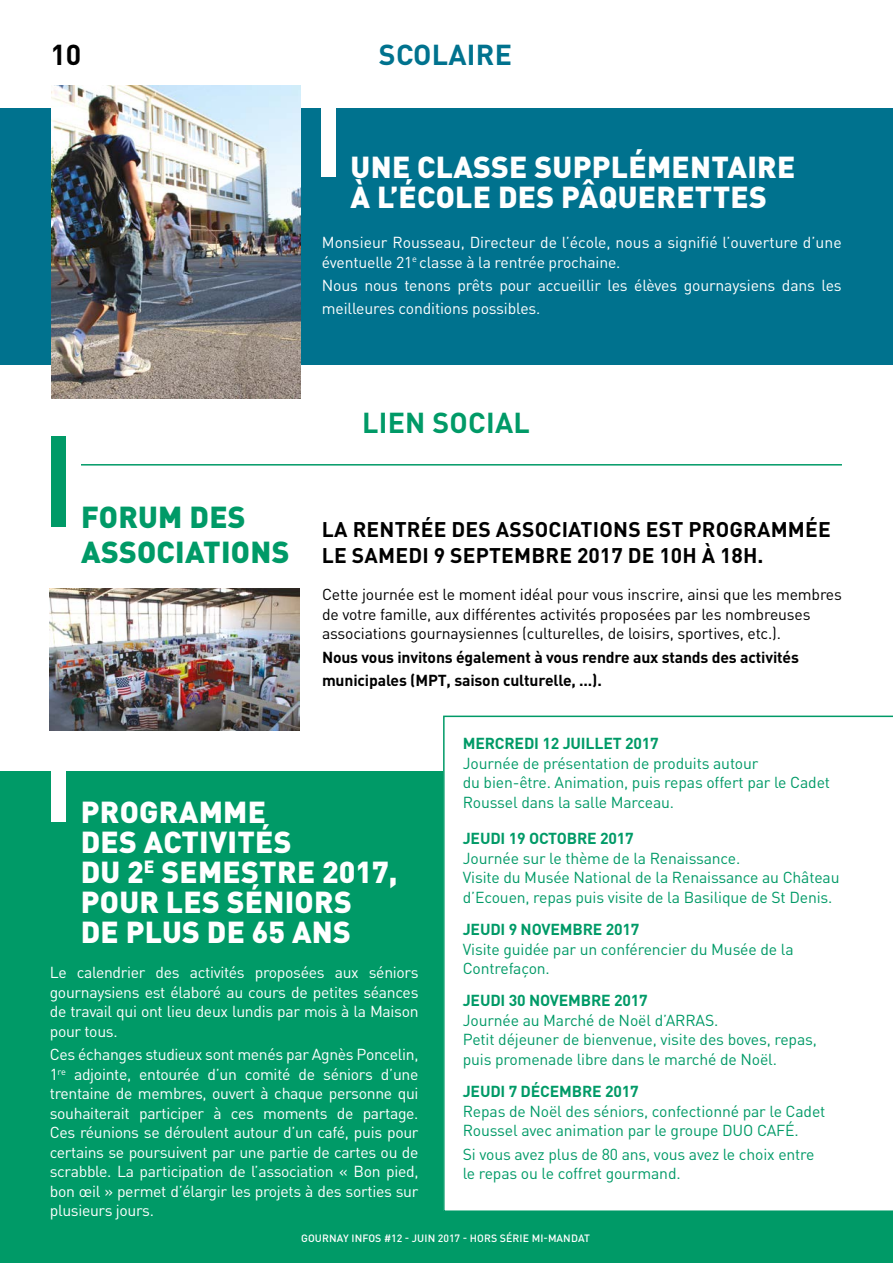
<style>
.page{position:relative;width:893px;height:1263px;background:#fff}
.page>*{position:absolute;margin:0;border:0;box-sizing:border-box;transform-origin:0 0}
.t1{font:900 30px/30px "DIN Pro";letter-spacing:.01em;color:#fff}
.t2{font:900 30px/34.2px "DIN Pro";letter-spacing:.01em;color:#009a67}
.t3{font:700 28.5px "DIN Pro";letter-spacing:.01em;color:#009a67}
.t4{font:700 28.5px "DIN Pro";letter-spacing:.01em;color:#00728e}
.t5{font:700 28.5px "DIN Pro";color:#000}
.t6{font:700 21px/25.5px "DIN Pro";letter-spacing:.01em;color:#000}
.t7{font:15.75px/19.5px "DIN Pro";letter-spacing:-.01em;color:#fff}
.t8{font:15.75px/19.5px "DIN Pro";letter-spacing:-.01em;color:#009a67}
.t9{font:15.75px/19.5px "DIN Pro";letter-spacing:-.01em;color:#000}
.t10{font:700 15.75px/22.5px "DIN Pro";letter-spacing:-.01em;color:#000}
.t11{font:700 15.75px "DIN Pro";letter-spacing:-.01em;color:#009a67}
.t12{font:500 10.5px "DIN Pro";letter-spacing:.01em;color:#fff}
</style>
<div class="page">
<div style="left:0;top:771px;width:893px;height:492px;background:#009a67"></div>
<div style="left:0;top:108px;width:893px;height:256px;background:#00728e"></div>
<div style="left:321px;top:86px;width:14px;height:90px;background:#fff"></div>
<img style="left:51px;top:86px;width:250px;height:313px">
<div style="left:51px;top:436px;width:15px;height:91px;background:#009a67"></div>
<img style="left:49px;top:588px;width:251px;height:142px">
<hr style="left:81px;top:464px;width:761px;height:1px;background:#009a67">
<div style="left:51px;top:743px;width:14px;height:78px;background:#fff"></div>
<div style="left:443px;top:716px;width:450px;height:495px;background:#fff"></div>
<h2 class="t5" style="left:50px;top:35px;width:32px">10</h2>
<h2 class="t4" style="left:379px;top:35px;width:135px">SCOLAIRE</h2>
<h1 class="t1" style="left:351px;top:151px;width:446px">UNE CLASSE SUPPLÉMENTAIRE<br>À L’ÉCOLE DES PÂQUERETTES</h1>
<p class="t7" style="left:322px;top:232px;width:521px">Monsieur Rousseau, Directeur de l’école, nous a signifié l’ouverture d’une éventuelle 21<sup>e</sup> classe à la rentrée prochaine.</p>
<p class="t7" style="left:322px;top:274px;width:521px;line-height:22.5px">Nous nous tenons prêts pour accueillir les élèves gournaysiens dans les meilleures conditions possibles.</p>
<h2 class="t3" style="left:362px;top:403px;width:169px">LIEN SOCIAL</h2>
<h1 class="t2" style="left:81px;top:499px;width:210px">FORUM DES<br>ASSOCIATIONS</h1>
<h3 class="t6" style="left:322px;top:516px;width:510px">LA RENTRÉE DES ASSOCIATIONS EST PROGRAMMÉE<br>LE SAMEDI 9 SEPTEMBRE 2017 DE 10H À 18H.</h3>
<p class="t9" style="left:322px;top:584px;width:521px">Cette journée est le moment idéal pour vous inscrire, ainsi que les membres de votre famille, aux différentes activités proposées par les nombreuses associations gournaysiennes (culturelles, de loisirs, sportives, etc.).</p>
<p class="t10" style="left:322px;top:645px;width:478px">Nous vous invitons également à vous rendre aux stands des activités municipales (MPT, saison culturelle, ...).</p>
<h1 class="t1" style="left:81px;top:796px;width:318px">PROGRAMME<br>DES ACTIVITÉS<br>DU 2<sup>E</sup> SEMESTRE 2017,<br>POUR LES SÉNIORS<br>DE PLUS DE 65 ANS</h1>
<p class="t7" style="left:50px;top:962px;width:370px;text-align:justify">Le calendrier des activités proposées aux séniors gournaysiens est élaboré au cours de petites séances de travail qui ont lieu deux lundis par mois à la Maison pour tous.</p>
<p class="t7" style="left:50px;top:1044px;width:370px;text-align:justify">Ces échanges studieux sont menés par Agnès Poncelin, 1<sup>re</sup> adjointe, entourée d’un comité de séniors d’une trentaine de membres, ouvert à chaque personne qui souhaiterait participer à ces moments de partage.<br>Ces réunions se déroulent autour d’un café, puis pour certains se poursuivent par une partie de cartes ou de scrabble. La participation de l’association « Bon pied, bon œil » permet d’élargir les projets à des sorties sur plusieurs jours.</p>
<p class="t11" style="left:463px;top:733px;width:198px">MERCREDI 12 JUILLET 2017</p>
<p class="t8" style="left:463px;top:753px;width:369px">Journée de présentation de produits autour<br>du bien-être. Animation, puis repas offert par le Cadet<br>Roussel dans la salle Marceau.</p>
<p class="t11" style="left:463px;top:828px;width:173px">JEUDI 19 OCTOBRE 2017</p>
<p class="t8" style="left:463px;top:848px;width:378px">Journée sur le thème de la Renaissance.<br>Visite du Musée National de la Renaissance au Château d’Ecouen, repas puis visite de la Basilique de St Denis.</p>
<p class="t11" style="left:463px;top:919px;width:178px">JEUDI 9 NOVEMBRE 2017</p>
<p class="t8" style="left:463px;top:938px;width:332px">Visite guidée par un conférencier du Musée de la<br>Contrefaçon.</p>
<p class="t11" style="left:463px;top:990px;width:187px">JEUDI 30 NOVEMBRE 2017</p>
<p class="t8" style="left:463px;top:1010px;width:356px">Journée au Marché de Noël d’ARRAS.<br>Petit déjeuner de bienvenue, visite des boves, repas, puis promenade libre dans le marché de Noël.</p>
<p class="t11" style="left:463px;top:1081px;width:178px">JEUDI 7 DÉCEMBRE 2017</p>
<p class="t8" style="left:463px;top:1100px;width:364px">Repas de Noël des séniors, confectionné par le Cadet<br>Roussel avec animation par le groupe DUO CAFÉ.</p>
<p class="t8" style="left:463px;top:1144px;width:353px">Si vous avez plus de 80 ans, vous avez le choix entre le repas ou le coffret gourmand.</p>
<p class="t12" style="left:301px;top:1230px;width:290px">GOURNAY INFOS #12 - JUIN 2017 - HORS SÉRIE MI-MANDAT</p>
</div>
